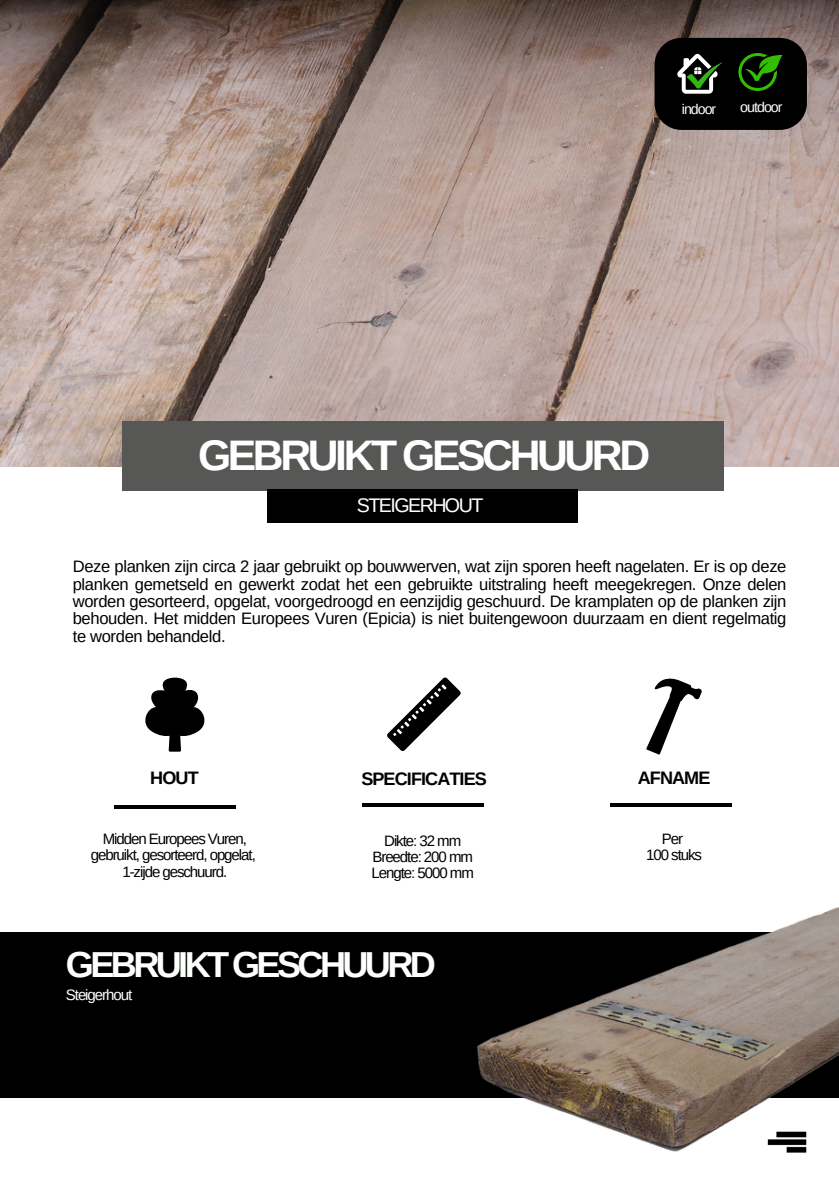
<style>
.page{position:relative;width:839px;height:1191px;background:#fff}
.page>*{position:absolute;margin:0;border:0;box-sizing:border-box;transform-origin:0 0}
.t1{font:700 42.8px "Arimo";letter-spacing:-.08em;color:#fff}
.t2{font:700 36.2px "Arimo";letter-spacing:-.1em;color:#fdfffc}
.t3{font:19.6px "Arimo";letter-spacing:-.08em;color:#fff}
.t4{font:700 18px "Arimo";letter-spacing:-.05em;color:#000}
.t5{font:16.6px/17.4px "Arimo";letter-spacing:-.02em;color:#000;text-align:justify}
.t6{font:15px "Arimo";letter-spacing:-.07em;color:#000}
.t7{font:15px "Arimo";letter-spacing:-.07em;color:#fff}
.t8{font:14.2px "Arimo";letter-spacing:-.07em;color:#fdfffc}
</style>
<div class="page">
<img style="left:0;top:0;width:838px;height:467px">
<div style="left:122px;top:421px;width:602px;height:69px;background:#575756"></div>
<div style="left:267px;top:490px;width:310px;height:33px;background:#000"></div>
<svg style="left:387px;top:678px;width:73px;height:73px"></svg>
<svg style="left:145px;top:678px;width:60px;height:73px"></svg>
<svg style="left:646px;top:678px;width:55px;height:76px"></svg>
<hr style="left:362px;top:804px;width:121px;height:3px;background:#000">
<hr style="left:610px;top:804px;width:121px;height:3px;background:#000">
<hr style="left:114px;top:805px;width:121px;height:3px;background:#000">
<div style="left:0;top:933px;width:838px;height:165px;background:#000"></div>
<div style="left:654px;top:38px;width:152px;height:92px;background:#000;border-radius:27px"></div>
<svg style="left:677px;top:54px;width:45px;height:39px"></svg>
<svg style="left:738px;top:53px;width:44px;height:38px"></svg>
<img style="left:367px;top:907px;width:471px;height:246px">
<p class="t8" style="left:681px;top:101px;width:36px">indoor</p>
<p class="t8" style="left:740px;top:99px;width:44px">outdoor</p>
<p class="t1" style="left:198px;top:431px;width:453px">GEBRUIKT GESCHUURD</p>
<p class="t3" style="left:357px;top:494px;width:128px">STEIGERHOUT</p>
<p class="t5" style="left:73px;top:558px;width:715px">Deze planken zijn circa 2 jaar gebruikt op bouwwerven, wat zijn sporen heeft nagelaten. Er is op deze planken gemetseld en gewerkt zodat het een gebruikte uitstraling heeft meegekregen. Onze delen worden gesorteerd, opgelat, voorgedroogd en eenzijdig geschuurd. De kramplaten op de planken zijn behouden. Het midden Europees Vuren (Epicia) is niet buitengewoon duurzaam en dient regelmatig te worden behandeld.</p>
<p class="t4" style="left:150px;top:768px;width:50px">HOUT</p>
<p class="t4" style="left:361px;top:768px;width:127px">SPECIFICATIES</p>
<p class="t4" style="left:637px;top:768px;width:74px">AFNAME</p>
<p class="t6" style="left:103px;top:831px;width:146px">Midden Europees Vuren,</p>
<p class="t6" style="left:91px;top:847px;width:166px">gebruikt, gesorteerd, opgelat,</p>
<p class="t6" style="left:122px;top:863px;width:106px">1-zijde geschuurd.</p>
<p class="t6" style="left:384px;top:832px;width:78px">Dikte: 32 mm</p>
<p class="t6" style="left:372px;top:848px;width:102px">Breedte: 200 mm</p>
<p class="t6" style="left:371px;top:865px;width:104px">Lengte: 5000 mm</p>
<p class="t2" style="left:66px;top:945px;width:371px">GEBRUIKT GESCHUURD</p>
<p class="t7" style="left:66px;top:986px;width:68px">Steigerhout</p>
<p class="t6" style="left:662px;top:831px;width:23px">Per</p>
<p class="t6" style="left:646px;top:847px;width:57px">100 stuks</p>
</div>
